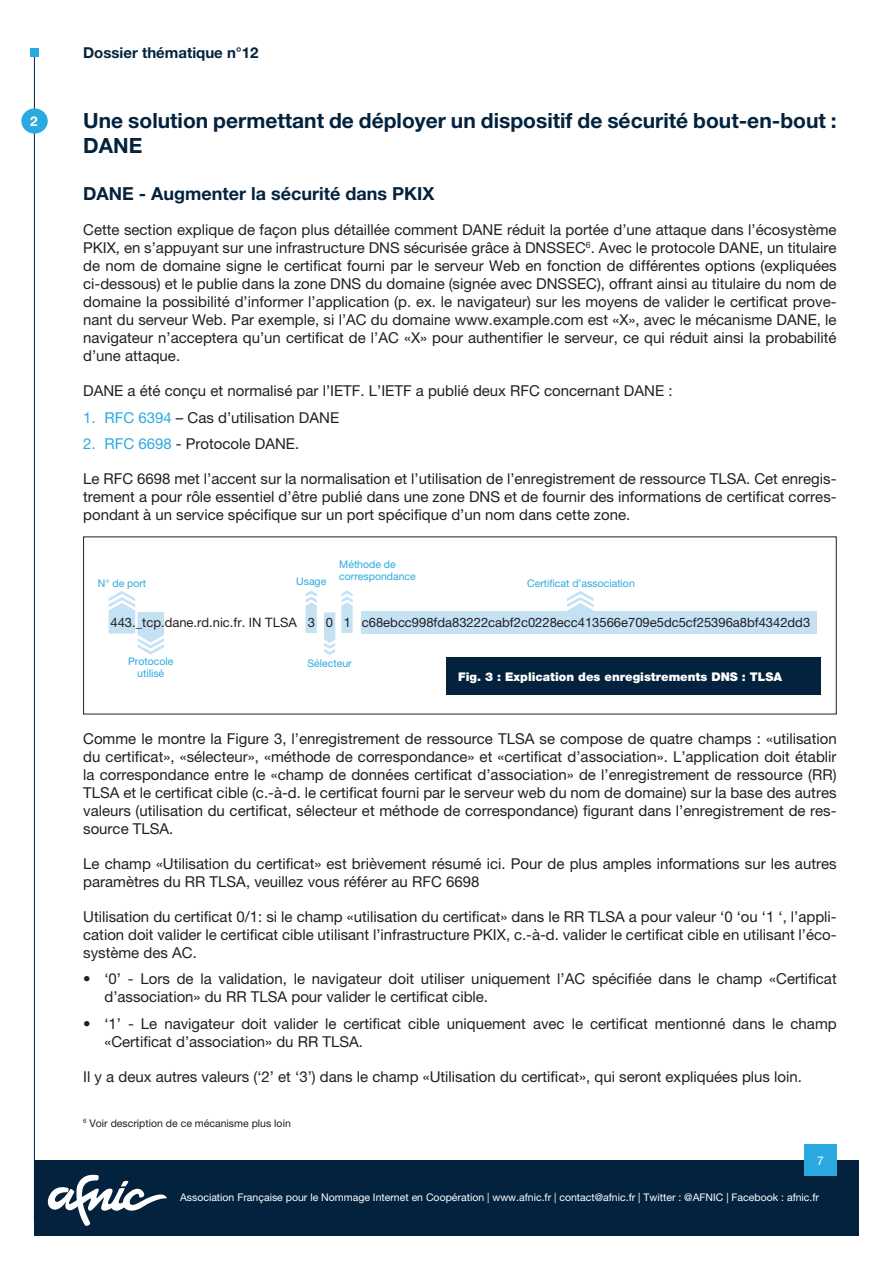
<style>
.page{position:relative;width:893px;height:1263px;background:#fff}
.page>*{position:absolute;margin:0;border:0;box-sizing:border-box;transform-origin:0 0}
.t1{font:700 21px/25.2px "Helvetica Neue LT Std";color:#03223d}
.c_soustitres{font:700 18px "Helvetica Neue LT Std";color:#03223d}
.c_corps{font:15px/18px "Helvetica Neue LT Std";color:#231f20;text-align:justify}
.t2{font:700 15px "Helvetica Neue LT Std";color:#03223d}
.t3{font:700 13.5px "Helvetica Neue LT Std";color:#fff}
.c_corps-2{font:13.05px "Helvetica Neue LT Std";color:#231f20}
.t4{font:900 12px "Helvetica Neue LT Std";color:#fff}
.t5{font:12px "Helvetica Neue LT Std";color:#fff}
.t6{font:10.5px "Helvetica Neue LT Std";color:#fff}
.t7{font:10.5px "Helvetica Neue LT Std";color:#2baae1}
.c_corps-3{font:10.5px "Helvetica Neue LT Std";color:#231f20}
.s1{color:#2baae1}
</style>
<div class="page">
<div style="left:34px;top:1161px;width:825px;height:75px;background:#03223d"></div>
<div style="left:804px;top:1145px;width:33px;height:31px;background:#2baae1"></div>
<hr style="left:34px;top:54px;width:1px;height:1168px;background:#03223d">
<svg style="left:47px;top:1174px;width:120px;height:52px"></svg>
<div style="left:30px;top:49px;width:8px;height:8px;background:#2baae1"></div>
<div style="left:21px;top:108px;width:27px;height:26px;background:#2baae1;border-radius:50%"></div>
<svg style="left:109px;top:591px;width:55px;height:63px"></svg>
<svg style="left:324px;top:612px;width:11px;height:43px"></svg>
<svg style="left:306px;top:590px;width:11px;height:43px"></svg>
<svg style="left:341px;top:590px;width:12px;height:43px"></svg>
<svg style="left:567px;top:591px;width:27px;height:20px"></svg>
<div style="left:361px;top:611px;width:455px;height:22px;background:#c5e1f4"></div>
<div style="left:446px;top:658px;width:375px;height:37px;background:#03223d"></div>
<p class="t2" style="left:83px;top:44px;width:177px">Dossier thématique n°12</p>
<p class="t3" style="left:30px;top:113px;width:9px">2</p>
<p class="t1" style="left:83px;top:108px;width:755px">Une solution permettant de déployer un dispositif de sécurité bout-en-bout :<br>DANE</p>
<p class="c_soustitres" style="left:83px;top:183px;width:353px">DANE - Augmenter la sécurité dans PKIX</p>
<p class="c_corps" style="left:83px;top:221px;width:755px">Cette section explique de façon plus détaillée comment DANE réduit la portée d’une attaque dans l’écosystème PKIX, en s’appuyant sur une infrastructure DNS sécurisée grâce à DNSSEC<sup>6</sup>. Avec le protocole DANE, un titulaire de nom de domaine signe le certificat fourni par le serveur Web en fonction de différentes options (expliquées ci-dessous) et le publie dans la zone DNS du domaine (signée avec DNSSEC), offrant ainsi au titulaire du nom de domaine la possibilité d’informer l’application (p. ex. le navigateur) sur les moyens de valider le certificat prove&shy;nant du serveur Web. Par exemple, si l’AC du domaine www.example.com est «X», avec le mécanisme DANE, le navigateur n’acceptera qu’un certificat de l’AC «X» pour authentifier le serveur, ce qui réduit ainsi la probabilité d’une attaque.</p>
<p class="c_corps" style="left:83px;top:382px;width:591px">DANE a été conçu et normalisé par l’IETF. L’IETF a publié deux RFC concernant DANE :</p>
<p class="c_corps" style="left:83px;top:408px;width:258px"><span class="s1">1. RFC 6394</span> – Cas d’utilisation DANE</p>
<p class="c_corps" style="left:83px;top:435px;width:218px"><span class="s1">2. RFC 6698</span> - Protocole DANE.</p>
<p class="c_corps" style="left:83px;top:470px;width:755px">Le RFC 6698 met l’accent sur la normalisation et l’utilisation de l’enregistrement de ressource TLSA. Cet enregis&shy;trement a pour rôle essentiel d’être publié dans une zone DNS et de fournir des informations de certificat corres&shy;pondant à un service spécifique sur un port spécifique d’un nom dans cette zone.</p>
<p class="t7" style="left:339px;top:558px;width:58px">Méthode de</p>
<p class="t7" style="left:339px;top:570px;width:78px">correspondance</p>
<p class="t7" style="left:296px;top:575px;width:32px">Usage</p>
<p class="t7" style="left:98px;top:577px;width:50px">N° de port</p>
<p class="t7" style="left:527px;top:577px;width:109px">Certificat d’association</p>
<p class="c_corps-2" style="left:111px;top:614px;width:701px">443._tcp.dane.rd.nic.fr. IN TLSA 3 0 1 c68ebcc998fda83222cabf2c0228ecc413566e709e5dc5cf25396a8bf4342dd3</p>
<p class="t7" style="left:128px;top:655px;width:47px">Protocole</p>
<p class="t7" style="left:137px;top:667px;width:29px">utilisé</p>
<p class="t7" style="left:307px;top:657px;width:46px">Sélecteur</p>
<p class="t4" style="left:458px;top:669px;width:325px">Fig. 3 : Explication des enregistrements DNS : TLSA</p>
<p class="c_corps" style="left:83px;top:729px;width:755px">Comme le montre la Figure 3, l’enregistrement de ressource TLSA se compose de quatre champs : «utilisation du certificat», «sélecteur», «méthode de correspondance» et «certificat d’association». L’application doit établir la correspondance entre le «champ de données certificat d’association» de l’enregistrement de ressource (RR)<br>TLSA et le certificat cible (c.-à-d. le certificat fourni par le serveur web du nom de domaine) sur la base des autres valeurs (utilisation du certificat, sélecteur et méthode de correspondance) figurant dans l’enregistrement de res&shy;source TLSA.</p>
<p class="c_corps" style="left:83px;top:854px;width:755px">Le champ «Utilisation du certificat» est brièvement résumé ici. Pour de plus amples informations sur les autres paramètres du RR TLSA, veuillez vous référer au RFC 6698</p>
<p class="c_corps" style="left:83px;top:907px;width:755px">Utilisation du certificat 0/1: si le champ «utilisation du certificat» dans le RR TLSA a pour valeur ‘0 ‘ou ‘1 ‘, l’appli&shy;cation doit valider le certificat cible utilisant l’infrastructure PKIX, c.-à-d. valider le certificat cible en utilisant l’éco&shy;système des AC.</p>
<p class="c_corps" style="left:104px;top:969px;width:734px;text-indent:-21px">• ‘0’ - Lors de la validation, le navigateur doit utiliser uniquement l’AC spécifiée dans le champ «Certificat d’association» du RR TLSA pour valider le certificat cible.</p>
<p class="c_corps" style="left:104px;top:1014px;width:734px;text-indent:-21px">• ‘1’ - Le navigateur doit valider le certificat cible uniquement avec le certificat mentionné dans le champ «Certificat d’association» du RR TLSA.</p>
<p class="c_corps" style="left:83px;top:1067px;width:720px">Il y a deux autres valeurs (‘2’ et ‘3’) dans le champ «Utilisation du certificat», qui seront expliquées plus loin.</p>
<p class="c_corps-3" style="left:83px;top:1117px;width:209px"><sup>6</sup> Voir description de ce mécanisme plus loin</p>
<p class="t5" style="left:817px;top:1153px;width:8px">7</p>
<p class="t6" style="left:180px;top:1191px;width:641px">Association Française pour le Nommage Internet en Coopération | www.afnic.fr | contact@afnic.fr | Twitter : @AFNIC | Facebook : afnic.fr</p>
</div>
